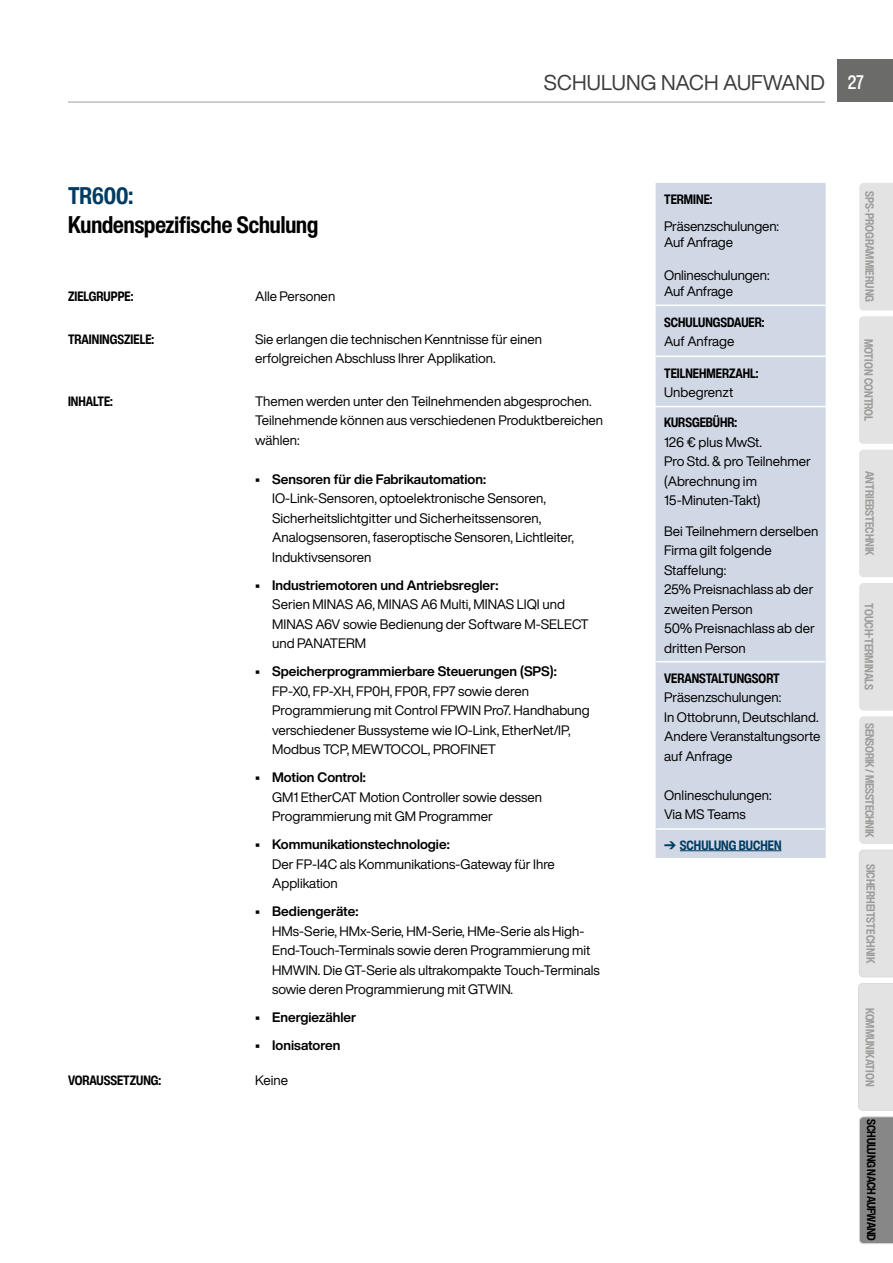
<style>
.page{position:relative;width:893px;height:1263px;background:#fff}
.page>*{position:absolute;margin:0;border:0;box-sizing:border-box;transform-origin:0 0}
.t1{font:700 condensed 24px "Helvetica Now Display";color:#000}
.t2{font:700 condensed 24px "Helvetica Now Display";color:#003c62}
.t3{font:21px "Helvetica Now Display";letter-spacing:.01em;color:#3c3c3b}
.t4{font:13.5px/19.5px "Helvetica Now Display";color:#000}
.t5{font:700 13.5px "Helvetica Now Display";color:#000}
.t6{font:700 condensed 13.5px "Helvetica Now Display";color:#000}
.t7{font:700 condensed 13.5px "Helvetica Now Display";color:#003c62}
.t8{font:700 condensed 12px "Helvetica Now Display";color:#9d9d9c}
.t9{font:700 condensed 12px "Helvetica Now Display";letter-spacing:-.02em;color:#9d9d9c}
.t10{font:700 condensed 12px "Helvetica Now Display";letter-spacing:-.02em;color:#000}
.s1{font-weight:500;font-stretch:condensed;font-size:19.5px;color:#fff}
</style>
<div class="page">
<div style="left:838px;top:60px;width:55px;height:42px;background:#6b6b6a"></div>
<hr style="left:68px;top:102px;width:757px;height:1px;background:#9d9d9c">
<div style="left:656px;top:183px;width:170px;height:675px;background:#d1d8e5"></div>
<hr style="left:656px;top:305px;width:170px;height:1px;background:#fff">
<hr style="left:656px;top:356px;width:170px;height:1px;background:#fff">
<hr style="left:655px;top:406px;width:171px;height:1px;background:#fff">
<hr style="left:656px;top:661px;width:169px;height:1px;background:#fff">
<hr style="left:656px;top:828px;width:169px;height:2px;background:#fff">
<hr style="left:680px;top:850px;width:101px;height:1px;background:#003c62">
<div style="left:859px;top:850px;width:34px;height:127px;background:#e3e3e3"></div>
<div style="left:859px;top:716px;width:34px;height:128px;background:#e3e3e3"></div>
<div style="left:859px;top:583px;width:34px;height:127px;background:#e3e3e3"></div>
<div style="left:859px;top:450px;width:34px;height:127px;background:#e3e3e3"></div>
<div style="left:859px;top:316px;width:34px;height:128px;background:#e3e3e3"></div>
<div style="left:859px;top:183px;width:34px;height:127px;background:#e3e3e3"></div>
<svg style="left:858px;top:983px;width:35px;height:261px"></svg>
<svg style="left:664px;top:841px;width:12px;height:8px"></svg>
<h2 class="t3" style="left:544px;top:68px;width:321px">SCHULUNG NACH AUFWAND <span class="s1">27</span></h2>
<h1 class="t2" style="left:68px;top:180px;width:67px">TR600:</h1>
<h1 class="t1" style="left:68px;top:208px;width:252px">Kundenspezifische Schulung</h1>
<p class="t6" style="left:68px;top:287px;width:67px">ZIELGRUPPE:</p>
<p class="t4" style="left:255px;top:286px;width:82px">Alle Personen</p>
<p class="t6" style="left:68px;top:330px;width:88px">TRAININGSZIELE:</p>
<p class="t4" style="left:255px;top:329px;width:288px">Sie erlangen die technischen Kenntnisse für einen erfolgreichen Abschluss Ihrer Applikation.</p>
<p class="t6" style="left:68px;top:392px;width:46px">INHALTE:</p>
<p class="t4" style="left:255px;top:391px;width:350px">Themen werden unter den Teilnehmenden abgesprochen.<br>Teilnehmende können aus verschiedenen Produktbereichen wählen:</p>
<p class="t5" style="left:255px;top:470px;width:232px">• Sensoren für die Fabrikautomation:</p>
<p class="t4" style="left:272px;top:489px;width:303px">IO-Link-Sensoren, optoelektronische Sensoren, Sicherheitslichtgitter und Sicherheitssensoren, Analogsensoren, faseroptische Sensoren, Lichtleiter, Induktivsensoren</p>
<p class="t5" style="left:255px;top:576px;width:245px">• Industriemotoren und Antriebsregler:</p>
<p class="t4" style="left:272px;top:595px;width:318px">Serien MINAS A6, MINAS A6 Multi, MINAS LIQI und<br>MINAS A6V sowie Bedienung der Software M-SELECT und PANATERM</p>
<p class="t5" style="left:255px;top:662px;width:303px">• Speicherprogrammierbare Steuerungen (SPS):</p>
<p class="t4" style="left:272px;top:681px;width:319px">FP-X0, FP-XH, FP0H, FP0R, FP7 sowie deren Programmierung mit Control FPWIN Pro7. Handhabung verschiedener Bussysteme wie IO-Link, EtherNet/IP, Modbus TCP, MEWTOCOL, PROFINET</p>
<p class="t5" style="left:255px;top:768px;width:112px">• Motion Control:</p>
<p class="t4" style="left:272px;top:787px;width:271px">GM1 EtherCAT Motion Controller sowie dessen<br>Programmierung mit GM Programmer</p>
<p class="t5" style="left:255px;top:835px;width:196px">• Kommunikationstechnologie:</p>
<p class="t4" style="left:272px;top:854px;width:284px">Der FP-I4C als Kommunikations-Gateway für Ihre<br>Applikation</p>
<p class="t5" style="left:255px;top:902px;width:105px">• Bediengeräte:</p>
<p class="t4" style="left:272px;top:921px;width:329px">HMs-Serie, HMx-Serie, HM-Serie, HMe-Serie als High-End-Touch-Terminals sowie deren Programmierung mit HMWIN. Die GT-Serie als ultrakompakte Touch-Terminals sowie deren Programmierung mit GTWIN.</p>
<p class="t5" style="left:255px;top:1008px;width:103px">• Energiezähler</p>
<p class="t5" style="left:255px;top:1036px;width:87px">• Ionisatoren</p>
<p class="t6" style="left:68px;top:1071px;width:95px">VORAUSSETZUNG:</p>
<p class="t4" style="left:255px;top:1070px;width:34px">Keine</p>
<p class="t6" style="left:664px;top:190px;width:50px">TERMINE:</p>
<p class="t4" style="left:664px;top:218px;width:116px;line-height:16.2px">Präsenzschulungen:<br>Auf Anfrage</p>
<p class="t4" style="left:664px;top:267px;width:107px;line-height:16.2px">Onlineschulungen:<br>Auf Anfrage</p>
<p class="t6" style="left:664px;top:313px;width:102px">SCHULUNGSDAUER:</p>
<p class="t4" style="left:664px;top:332px;width:72px">Auf Anfrage</p>
<p class="t6" style="left:664px;top:364px;width:96px">TEILNEHMERZAHL:</p>
<p class="t4" style="left:664px;top:382px;width:71px">Unbegrenzt</p>
<p class="t6" style="left:664px;top:414px;width:75px">KURSGEBÜHR:</p>
<p class="t4" style="left:664px;top:432px;width:148px">126 € plus MwSt.<br>Pro Std. &amp; pro Teilnehmer (Abrechnung im<br>15-Minuten-Takt)</p>
<p class="t4" style="left:664px;top:521px;width:156px">Bei Teilnehmern derselben<br>Firma gilt folgende<br>Staffelung:<br>25% Preisnachlass ab der zweiten Person<br>50% Preisnachlass ab der dritten Person</p>
<p class="t6" style="left:664px;top:669px;width:117px">VERANSTALTUNGSORT</p>
<p class="t4" style="left:664px;top:688px;width:158px">Präsenzschulungen:<br>In Ottobrunn, Deutschland.<br>Andere Veranstaltungsorte auf Anfrage</p>
<p class="t4" style="left:664px;top:785px;width:109px">Onlineschulungen:<br>Via MS Teams</p>
<p class="t7" style="left:680px;top:836px;width:103px">SCHULUNG BUCHEN</p>
<p class="t8" style="left:878px;top:191px;width:112px;rotate:90deg">SPS-PROGRAMMIERUNG</p>
<p class="t8" style="left:877px;top:339px;width:84px;rotate:90deg">MOTION CONTROL</p>
<p class="t8" style="left:877px;top:471px;width:87px;rotate:90deg">ANTRIEBSTECHNIK</p>
<p class="t8" style="left:877px;top:603px;width:88px;rotate:90deg">TOUCH-TERMINALS</p>
<p class="t9" style="left:878px;top:723px;width:116px;rotate:90deg">SENSORIK / MESSTECHNIK</p>
<p class="t8" style="left:879px;top:864px;width:101px;rotate:90deg">SICHERHEITSTECHNIK</p>
<p class="t8" style="left:878px;top:1007px;width:80px;rotate:90deg">KOMMUNIKATION</p>
<p class="t10" style="left:879px;top:1119px;width:123px;rotate:90deg">SCHULUNG NACH AUFWAND</p>
</div>
